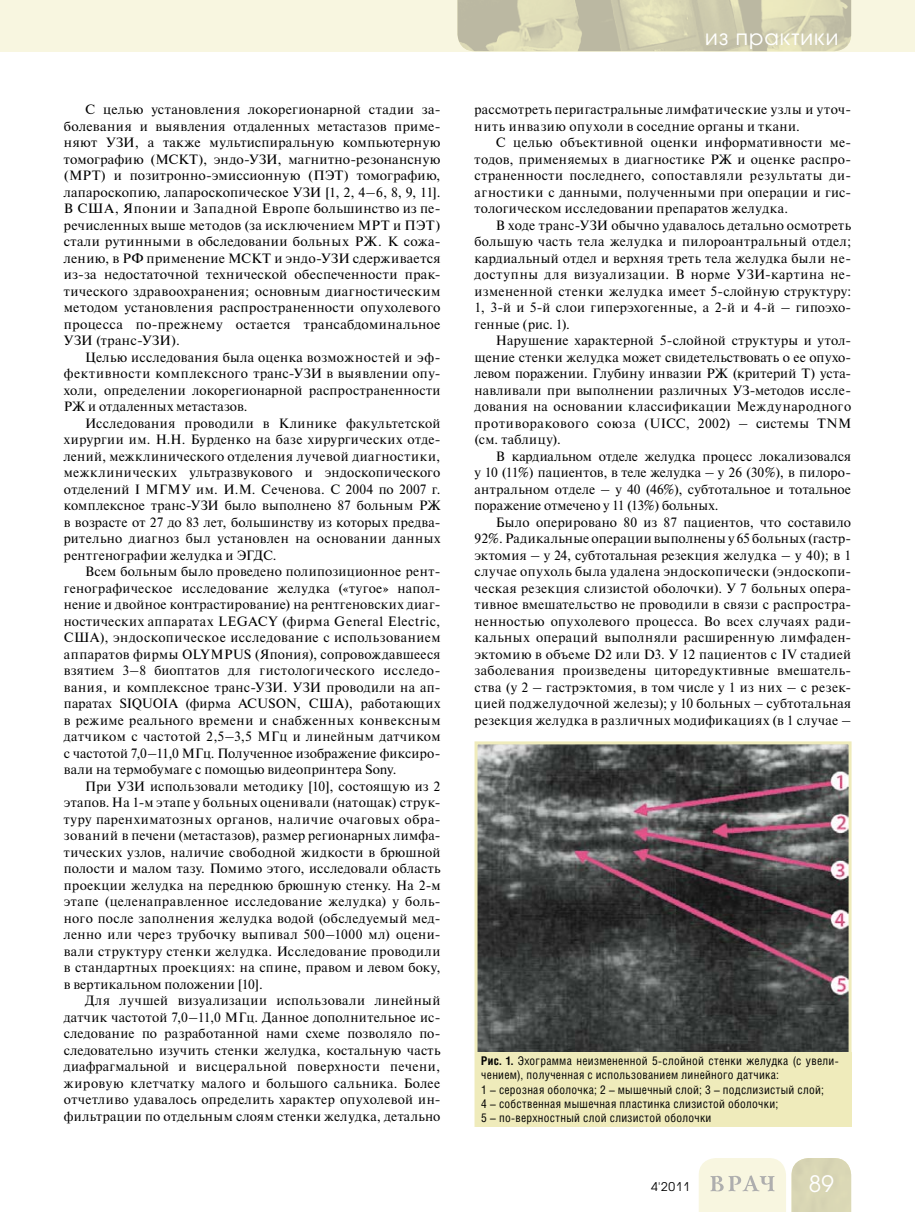
<style>
.page{position:relative;width:915px;height:1212px;background:#fff}
.page>*{position:absolute;margin:0;border:0;box-sizing:border-box;transform-origin:0 0}
.t1{font:22.5px "Avant Garde Gothic C";color:#fff}
.t2{font:21px "Avant Garde Gothic C";letter-spacing:.05em;color:#fff}
.t3{font:13.5px/16.5px "Newton C";letter-spacing:.025em;color:#000;text-align:justify}
.t4{font:13.5px "Newton C";letter-spacing:.045em;color:#000}
.t5{font:12px/14.4px "Helios Cond";letter-spacing:.02em;color:#000}
.t6{font:12px "Avant Garde Gothic C";color:#000}
.s1{font-weight:700}
</style>
<div class="page">
<div style="left:0;top:0;width:914px;height:51px;background:#f8f6e0"></div>
<img style="left:457px;top:0;width:393px;height:51px">
<div style="left:791px;top:1158px;width:59px;height:54px;background:#d9d6b5"></div>
<svg style="left:699px;top:1158px;width:86px;height:54px;background:#f2f0dc"></svg>
<img style="left:478px;top:745px;width:369px;height:307px">
<div style="left:474px;top:741px;width:377px;height:386px;border:3px solid #efebbb"></div>
<div style="left:475px;top:1052px;width:376px;height:75px;background:#efebbb"></div>
<p class="t3" style="left:64px;top:101px;width:378px;text-indent:21px">С целью установления локорегионарной стадии за&shy;болевания и выявления отдаленных метастазов приме&shy;няют УЗИ, а также мультиспиральную компьютерную томографию (МСКТ), эндо-УЗИ, магнитно-резонансную (МРТ) и позитронно-эмиссионную (ПЭТ) томографию, лапароскопию, лапароскопическое УЗИ [1, 2, 4–6, 8, 9, 11].<br>В США, Японии и Западной Европе большинство из пе&shy;речисленных выше методов (за исключением МРТ и ПЭТ) стали рутинными в обследовании больных РЖ. К сожа&shy;лению, в РФ применение МСКТ и эндо-УЗИ сдерживается из-за недостаточной технической обеспеченности прак&shy;тического здравоохранения; основным диагностическим методом установления распространенности опухолевого процесса по-прежнему остается трансабдоминальное УЗИ (транс-УЗИ).</p>
<p class="t3" style="left:64px;top:349px;width:378px;text-indent:21px">Целью исследования была оценка возможностей и эф&shy;фективности комплексного транс-УЗИ в выявлении опу&shy;холи, определении локорегионарной распространенности РЖ и отдаленных метастазов.</p>
<p class="t3" style="left:64px;top:415px;width:378px;text-indent:21px">Исследования проводили в Клинике факультетской хирургии им. Н.Н. Бурденко на базе хирургических отде&shy;лений, межклинического отделения лучевой диагностики, межклинических ультразвукового и эндоскопического отделений I МГМУ им. И.М. Сеченова. С 2004 по 2007 г. комплексное транс-УЗИ было выполнено 87 больным РЖ в возрасте от 27 до 83 лет, большинству из которых предва&shy;рительно диагноз был установлен на основании данных рентгенографии желудка и ЭГДС.</p>
<p class="t3" style="left:64px;top:563px;width:378px;text-indent:21px">Всем больным было проведено полипозиционное рент&shy;генографическое исследование желудка («тугое» напол&shy;нение и двойное контрастирование) на рентгеновских диаг&shy;ностических аппаратах LEGACY (фирма General Electric, США), эндоскопическое исследование с использованием аппаратов фирмы OLYMPUS (Япония), сопровождавшееся взятием 3–8 биоптатов для гистологического исследо&shy;вания, и комплексное транс-УЗИ. УЗИ проводили на ап&shy;паратах SIQUOIA (фирма ACUSON, США), работающих в режиме реального времени и снабженных конвексным датчиком с частотой 2,5–3,5 МГц и линейным датчиком с частотой 7,0–11,0 МГц. Полученное изображение фиксиро-</p>
<p class="t3" style="left:64px;top:761px;width:334px">вали на термобумаге с помощью видеопринтера Sony.</p>
<p class="t3" style="left:85px;top:778px;width:356px">При УЗИ использовали методику [10], состоящую из 2</p>
<p class="t3" style="left:64px;top:794px;width:378px">этапов. На 1-м этапе у больных оценивали (натощак) струк-</p>
<p class="t4" style="left:64px;top:812px;width:378px">туру паренхиматозных органов, наличие очаговых обра-</p>
<p class="t3" style="left:64px;top:827px;width:378px">зований в печени (метастазов), размер регионарных лимфа-</p>
<p class="t3" style="left:64px;top:844px;width:378px">тических узлов, наличие свободной жидкости в брюшной</p>
<p class="t3" style="left:64px;top:860px;width:378px">полости и малом тазу. Помимо этого, исследовали область</p>
<p class="t3" style="left:64px;top:877px;width:378px">проекции желудка на переднюю брюшную стенку. На 2-м</p>
<p class="t3" style="left:64px;top:893px;width:378px">этапе (целенаправленное исследование желудка) у боль-</p>
<p class="t3" style="left:64px;top:910px;width:378px">ного после заполнения желудка водой (обследуемый мед-</p>
<p class="t3" style="left:64px;top:926px;width:378px">ленно или через трубочку выпивал 500–1000 мл) оцени-</p>
<p class="t3" style="left:64px;top:943px;width:378px">вали структуру стенки желудка. Исследование проводили</p>
<p class="t3" style="left:64px;top:959px;width:378px">в стандартных проекциях: на спине, правом и левом боку,</p>
<p class="t3" style="left:64px;top:976px;width:200px">в вертикальном положении [10].</p>
<p class="t3" style="left:85px;top:992px;width:356px">Для лучшей визуализации использовали линейный</p>
<p class="t3" style="left:64px;top:1009px;width:378px">датчик частотой 7,0–11,0 МГц. Данное дополнительное ис-</p>
<p class="t3" style="left:64px;top:1025px;width:378px">следование по разработанной нами схеме позволяло по-</p>
<p class="t3" style="left:64px;top:1042px;width:378px">следовательно изучить стенки желудка, костальную часть</p>
<p class="t3" style="left:64px;top:1058px;width:378px">диафрагмальной и висцеральной поверхности печени,</p>
<p class="t3" style="left:64px;top:1075px;width:378px">жировую клетчатку малого и большого сальника. Более</p>
<p class="t3" style="left:64px;top:1091px;width:378px">отчетливо удавалось определить характер опухолевой ин-</p>
<p class="t3" style="left:64px;top:1108px;width:378px">фильтрации по отдельным слоям стенки желудка, детально</p>
<h2 class="t2" style="left:704px;top:25px;width:135px">из практики</h2>
<p class="t3" style="left:474px;top:101px;width:378px">рассмотреть перигастральные лимфатические узлы и уточ&shy;нить инвазию опухоли в соседние органы и ткани.</p>
<p class="t3" style="left:474px;top:134px;width:378px;text-indent:21px">С целью объективной оценки информативности ме&shy;тодов, применяемых в диагностике РЖ и оценке распро&shy;страненности последнего, сопоставляли результаты ди&shy;агностики с данными, полученными при операции и гис&shy;тологическом исследовании препаратов желудка.</p>
<p class="t3" style="left:474px;top:217px;width:378px;text-indent:21px">В ходе транс-УЗИ обычно удавалось детально осмотреть большую часть тела желудка и пилороантральный отдел; кардиальный отдел и верхняя треть тела желудка были не&shy;доступны для визуализации. В норме УЗИ-картина не&shy;измененной стенки желудка имеет 5-слойную структуру:<br>1, 3-й и 5-й слои гиперэхогенные, а 2-й и 4-й – гипоэхо&shy;генные (рис. 1).</p>
<p class="t3" style="left:474px;top:332px;width:378px;text-indent:21px">Нарушение характерной 5-слойной структуры и утол&shy;щение стенки желудка может свидетельствовать о ее опухо&shy;левом поражении. Глубину инвазии РЖ (критерий Т) уста&shy;навливали при выполнении различных УЗ-методов иссле&shy;дования на основании классификации Международного противоракового союза (UICC, 2002) – системы TNM (см. таблицу).</p>
<p class="t3" style="left:474px;top:448px;width:378px;text-indent:21px">В кардиальном отделе желудка процесс локализовался у 10 (11%) пациентов, в теле желудка – у 26 (30%), в пилоро&shy;антральном отделе – у 40 (46%), субтотальное и тотальное поражение отмечено у 11 (13%) больных.</p>
<p class="t3" style="left:474px;top:514px;width:378px;text-indent:21px">Было оперировано 80 из 87 пациентов, что составило 92%. Радикальные операции выполнены у 65 больных (гастр&shy;эктомия – у 24, субтотальная резекция желудка – у 40); в 1 случае опухоль была удалена эндоскопически (эндоскопи&shy;ческая резекция слизистой оболочки). У 7 больных опера&shy;тивное вмешательство не проводили в связи с распростра&shy;ненностью опухолевого процесса. Во всех случаях ради&shy;кальных операций выполняли расширенную лимфаден&shy;эктомию в объеме D2 или D3. У 12 пациентов с IV стадией заболевания произведены циторедуктивные вмешатель&shy;ства (у 2 – гастрэктомия, в том числе у 1 из них – с резек&shy;цией поджелудочной железы); у 10 больных – субтотальная резекция желудка в различных модификациях (в 1 случае –</p>
<p class="t5" style="left:481px;top:1053px;width:359px"><span class="s1">Рис. 1.</span> Эхограмма неизмененной 5-слойной стенки желудка (с увели&shy;чением), полученная с использованием линейного датчика:<br>1 – серозная оболочка; 2 – мышечный слой; 3 – подслизистый слой;<br>4 – собственная мышечная пластинка слизистой оболочки;<br>5 – по-верхностный слой слизистой оболочки</p>
<p class="t6" style="left:650px;top:1180px;width:40px">4'2011</p>
<h1 class="t1" style="left:808px;top:1170px;width:26px">89</h1>
</div>
